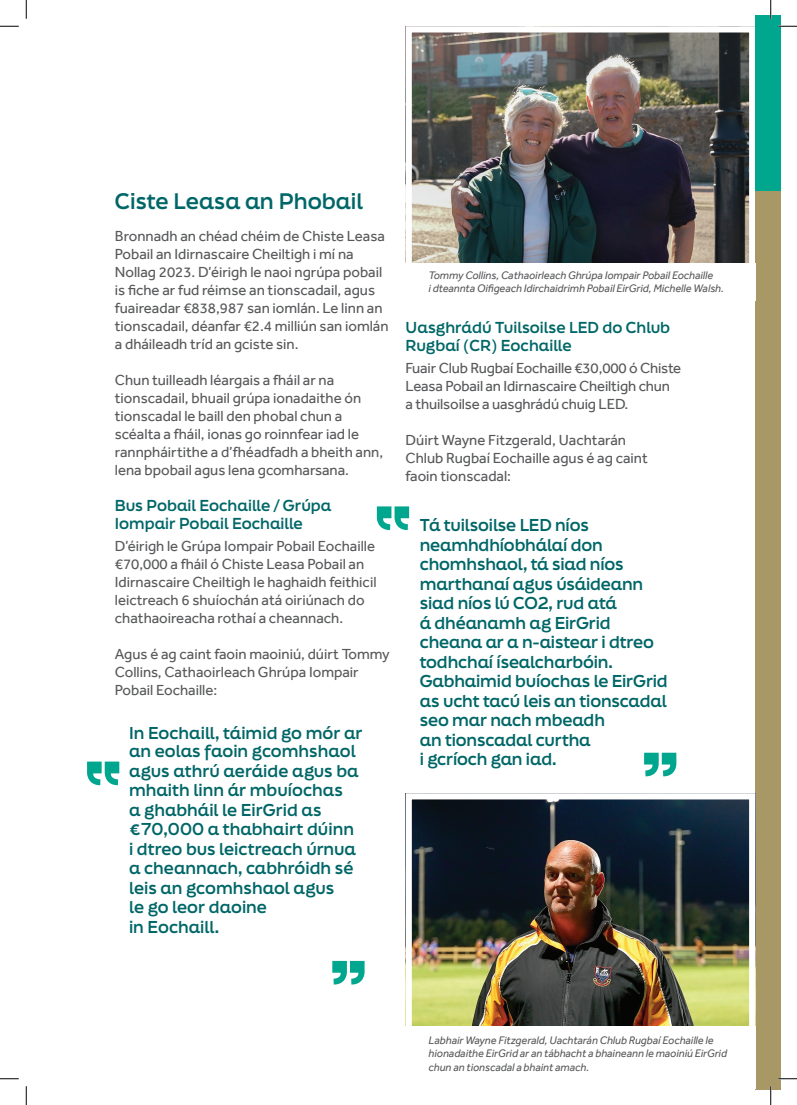
<style>
.page{position:relative;width:797px;height:1105px;background:#fff}
.page>*{position:absolute;margin:0;border:0;box-sizing:border-box;transform-origin:0 0}
.t1{font:700 21.25px "Final Six";color:#006667}
.H3_Quote{font:700 16.25px/19.5px "Final Six";letter-spacing:-.01em;color:#006667}
.t2{font:15px/18px "Effra";color:#57585a}
.t3{font:700 15px/18px "Final Six";color:#006667}
.t4{font:italic 11.25px/13.5px "Effra";color:#57585a}
</style>
<div class="page">
<img style="left:412px;top:33px;width:336px;height:230px">
<div style="left:405px;top:26px;width:350px;height:275px;border:6px solid #fff"></div>
<div style="left:755px;top:16px;width:26px;height:175px;background:#00a78e"></div>
<div style="left:755px;top:191px;width:26px;height:898px;background:#a89866"></div>
<div style="left:405px;top:263px;width:350px;height:38px;background:#fff"></div>
<svg style="left:87px;top:761px;width:32px;height:24px"></svg>
<svg style="left:644px;top:753px;width:32px;height:23px"></svg>
<svg style="left:332px;top:961px;width:32px;height:23px"></svg>
<svg style="left:377px;top:506px;width:32px;height:24px"></svg>
<img style="left:412px;top:800px;width:336px;height:226px">
<div style="left:405px;top:793px;width:350px;height:286px;border:6px solid #fff"></div>
<div style="left:405px;top:1026px;width:350px;height:63px;background:#fff"></div>
<svg style="left:0;top:25px;width:19px;height:2px"></svg>
<svg style="left:778px;top:25px;width:19px;height:2px"></svg>
<svg style="left:0;top:1078px;width:19px;height:1px"></svg>
<svg style="left:778px;top:1078px;width:19px;height:1px"></svg>
<svg style="left:25px;top:0;width:2px;height:19px"></svg>
<svg style="left:25px;top:1086px;width:2px;height:19px"></svg>
<svg style="left:770px;top:0;width:1px;height:19px"></svg>
<svg style="left:770px;top:1086px;width:1px;height:19px"></svg>
<h2 class="t1" style="left:115px;top:186px;width:249px">Ciste Leasa an Phobail</h2>
<p class="t2" style="left:115px;top:227px;width:275px">Bronnadh an chéad chéim de Chiste Leasa Pobail an Idirnascaire Cheiltigh i mí na Nollag 2023. D’éirigh le naoi ngrúpa pobail is fiche ar fud réimse an tionscadail, agus fuaireadar €838,987 san iomlán. Le linn an tionscadail, déanfar €2.4 milliún san iomlán a dháileadh tríd an gciste sin.</p>
<p class="t2" style="left:115px;top:371px;width:270px">Chun tuilleadh léargais a fháil ar na tionscadail, bhuail grúpa ionadaithe ón tionscadal le baill den phobal chun a scéalta a fháil, ionas go roinnfear iad le rannpháirtithe a d’fhéadfadh a bheith ann, lena bpobail agus lena gcomharsana.</p>
<h3 class="t3" style="left:115px;top:496px;width:218px">Bus Pobail Eochaille / Grúpa<br>Iompair Pobail Eochaille</h3>
<p class="t2" style="left:115px;top:537px;width:263px">D’éirigh le Grúpa Iompair Pobail Eochaille €70,000 a fháil ó Chiste Leasa Pobail an Idirnascaire Cheiltigh le haghaidh feithicil leictreach 6 shuíochán atá oiriúnach do chathaoireacha rothaí a cheannach.</p>
<p class="t2" style="left:115px;top:645px;width:276px">Agus é ag caint faoin maoiniú, dúirt Tommy<br>Collins, Cathaoirleach Ghrúpa Iompair<br>Pobail Eochaille:</p>
<p class="H3_Quote" style="left:129px;top:722px;width:235px">In Eochaill, táimid go mór ar an eolas faoin gcomhshaol agus athrú aeráide agus ba mhaith linn ár mbuíochas<br>a ghabháil le EirGrid as €70,000 a thabhairt dúinn<br>i dtreo bus leictreach úrnua a cheannach, cabhróidh sé leis an gcomhshaol agus<br>le go leor daoine<br>in Eochaill.</p>
<p class="t4" style="left:428px;top:268px;width:297px">Tommy Collins, Cathaoirleach Ghrúpa Iompair Pobail Eochaille<br>i dteannta Oifigeach Idirchaidrimh Pobail EirGrid, Michelle Walsh.</p>
<h3 class="t3" style="left:405px;top:318px;width:266px">Uasghrádú Tuilsoilse LED do Chlub<br>Rugbaí (CR) Eochaille</h3>
<p class="t2" style="left:405px;top:359px;width:277px">Fuair Club Rugbaí Eochaille €30,000 ó Chiste<br>Leasa Pobail an Idirnascaire Cheiltigh chun a thuilsoilse a uasghrádú chuig LED.</p>
<p class="t2" style="left:405px;top:431px;width:244px">Dúirt Wayne Fitzgerald, Uachtarán<br>Chlub Rugbaí Eochaille agus é ag caint faoin tionscadal:</p>
<p class="H3_Quote" style="left:420px;top:515px;width:250px">Tá tuilsoilse LED níos neamhdhíobhálaí don chomhshaol, tá siad níos marthanaí agus úsáideann siad níos lú CO2, rud atá<br>á dhéanamh ag EirGrid cheana ar a n-aistear i dtreo todhchaí ísealcharbóin.<br>Gabhaimid buíochas le EirGrid as ucht tacú leis an tionscadal seo mar nach mbeadh<br>an tionscadal curtha<br>i gcríoch gan iad.</p>
<p class="t4" style="left:428px;top:1033px;width:300px">Labhair Wayne Fitzgerald, Uachtarán Chlub Rugbaí Eochaille le hionadaithe EirGrid ar an tábhacht a bhaineann le maoiniú EirGrid chun an tionscadal a bhaint amach.</p>
</div>
